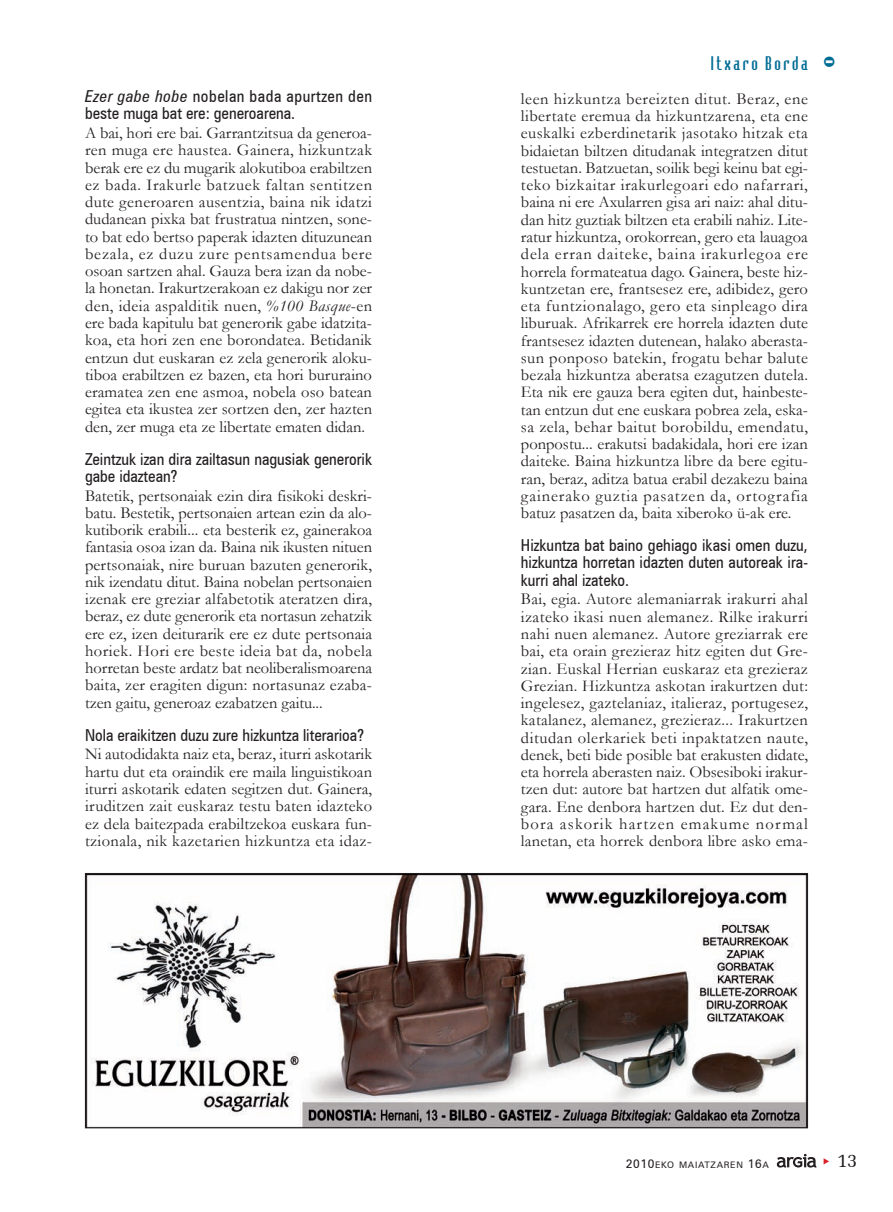
<style>
.page{position:relative;width:893px;height:1212px;background:#fff}
.page>*{position:absolute;margin:0;border:0;box-sizing:border-box;transform-origin:0 0}
.t1{font:19.5px "Memoir";color:#231f20}
.t2{font:18px "Bodiac";letter-spacing:.145em;color:#006c95}
.t3{font:16.5px/17.2px "Garamond";letter-spacing:.01em;color:#231f20;text-align:justify}
.t4{font:16.5px/17.2px "Zurich Cn BT";color:#231f20}
.t5{font:9px "Zurich BT";letter-spacing:.075em;color:#231f20}
.s1{font-style:italic}
.s2{font-size:30px}
.s3{font-size:12px}
</style>
<div class="page">
<svg style="left:777px;top:1154px;width:39px;height:13px"></svg>
<img style="left:87px;top:875px;width:719px;height:251px">
<div style="left:85px;top:873px;width:723px;height:255px;border:1px solid #231f20"></div>
<p class="t4" style="left:85px;top:87px;width:288px"><span class="s1">Ezer gabe hobe</span> nobelan bada apurtzen den beste muga bat ere: generoarena.</p>
<p class="t3" style="left:85px;top:125px;width:289px">A bai, hori ere bai. Garrantzitsua da generoa&shy;ren muga ere haustea. Gainera, hizkuntzak berak ere ez du mugarik alokutiboa erabiltzen ez bada. Irakurle batzuek faltan sentitzen dute generoaren ausentzia, baina nik idatzi dudanean pixka bat frustratua nintzen, sone&shy;to bat edo bertso paperak idazten dituzunean bezala, ez duzu zure pentsamendua bere osoan sartzen ahal. Gauza bera izan da nobe&shy;la honetan. Irakurtzerakoan ez dakigu nor zer den, ideia aspalditik nuen, <span class="s1">%100 Basque</span>-en ere bada kapitulu bat generorik gabe idatzita&shy;koa, eta hori zen ene borondatea. Betidanik entzun dut euskaran ez zela generorik aloku&shy;tiboa erabiltzen ez bazen, eta hori bururaino eramatea zen ene asmoa, nobela oso batean egitea eta ikustea zer sortzen den, zer hazten den, zer muga eta ze libertate ematen didan.</p>
<p class="t4" style="left:85px;top:450px;width:288px">Zeintzuk izan dira zailtasun nagusiak generorik gabe idaztean?</p>
<p class="t3" style="left:85px;top:487px;width:289px">Batetik, pertsonaiak ezin dira fisikoki deskri&shy;batu. Bestetik, pertsonaien artean ezin da alo&shy;kutiborik erabili... eta besterik ez, gainerakoa fantasia osoa izan da. Baina nik ikusten nituen pertsonaiak, nire buruan bazuten generorik, nik izendatu ditut. Baina nobelan pertsonaien izenak ere greziar alfabetotik ateratzen dira, beraz, ez dute generorik eta nortasun zehatzik ere ez, izen deiturarik ere ez dute pertsonaia horiek. Hori ere beste ideia bat da, nobela horretan beste ardatz bat neoliberalismoarena baita, zer eragiten digun: nortasunaz ezaba&shy;tzen gaitu, generoaz ezabatzen gaitu...</p>
<p class="t4" style="left:85px;top:726px;width:280px">Nola eraikitzen duzu zure hizkuntza literarioa?</p>
<p class="t3" style="left:85px;top:746px;width:289px">Ni autodidakta naiz eta, beraz, iturri askotarik hartu dut eta oraindik ere maila linguistikoan iturri askotarik edaten segitzen dut. Gainera, iruditzen zait euskaraz testu baten idazteko ez dela baitezpada erabiltzekoa euskara fun&shy;tzionala, nik kazetarien hizkuntza eta idaz-</p>
<p class="t2" style="left:711px;top:56px;width:127px">Itxaro Borda <span class="s2">-</span></p>
<p class="t3" style="left:521px;top:90px;width:289px">leen hizkuntza bereizten ditut. Beraz, ene libertate eremua da hizkuntzarena, eta ene euskalki ezberdinetarik jasotako hitzak eta bidaietan biltzen ditudanak integratzen ditut testuetan. Batzuetan, soilik begi keinu bat egi&shy;teko bizkaitar irakurlegoari edo nafarrari, baina ni ere Axularren gisa ari naiz: ahal ditu&shy;dan hitz guztiak biltzen eta erabili nahiz. Lite&shy;ratur hizkuntza, orokorrean, gero eta lauagoa dela erran daiteke, baina irakurlegoa ere horrela formateatua dago. Gainera, beste hiz&shy;kuntzetan ere, frantsesez ere, adibidez, gero eta funtzionalago, gero eta sinpleago dira liburuak. Afrikarrek ere horrela idazten dute frantsesez idazten dutenean, halako aberasta&shy;sun ponposo batekin, frogatu behar balute bezala hizkuntza aberatsa ezagutzen dutela.<br>Eta nik ere gauza bera egiten dut, hainbeste&shy;tan entzun dut ene euskara pobrea zela, eska&shy;sa zela, behar baitut borobildu, emendatu, ponpostu... erakutsi badakidala, hori ere izan daiteke. Baina hizkuntza libre da bere egitu&shy;ran, beraz, aditza batua erabil dezakezu baina gainerako guztia pasatzen da, ortografia batuz pasatzen da, baita xiberoko ü-ak ere.</p>
<p class="t4" style="left:521px;top:536px;width:288px;text-align:justify">Hizkuntza bat baino gehiago ikasi omen duzu, hizkuntza horretan idazten duten autoreak ira&shy;kurri ahal izateko.</p>
<p class="t3" style="left:521px;top:591px;width:289px">Bai, egia. Autore alemaniarrak irakurri ahal izateko ikasi nuen alemanez. Rilke irakurri nahi nuen alemanez. Autore greziarrak ere bai, eta orain grezieraz hitz egiten dut Gre&shy;zian. Euskal Herrian euskaraz eta grezieraz Grezian. Hizkuntza askotan irakurtzen dut: ingelesez, gaztelaniaz, italieraz, portugesez, katalanez, alemanez, grezieraz... Irakurtzen ditudan olerkariek beti inpaktatzen naute, denek, beti bide posible bat erakusten didate, eta horrela aberasten naiz. Obsesiboki irakur&shy;tzen dut: autore bat hartzen dut alfatik ome&shy;gara. Ene denbora hartzen dut. Ez dut den&shy;bora askorik hartzen emakume normal lanetan, eta horrek denbora libre asko ema-</p>
<p class="t5" style="left:626px;top:1159px;width:145px"><span class="s3">2010</span>EKO MAIATZAREN <span class="s3">16</span>A</p>
<p class="t1" style="left:837px;top:1149px;width:22px">13</p>
</div>
